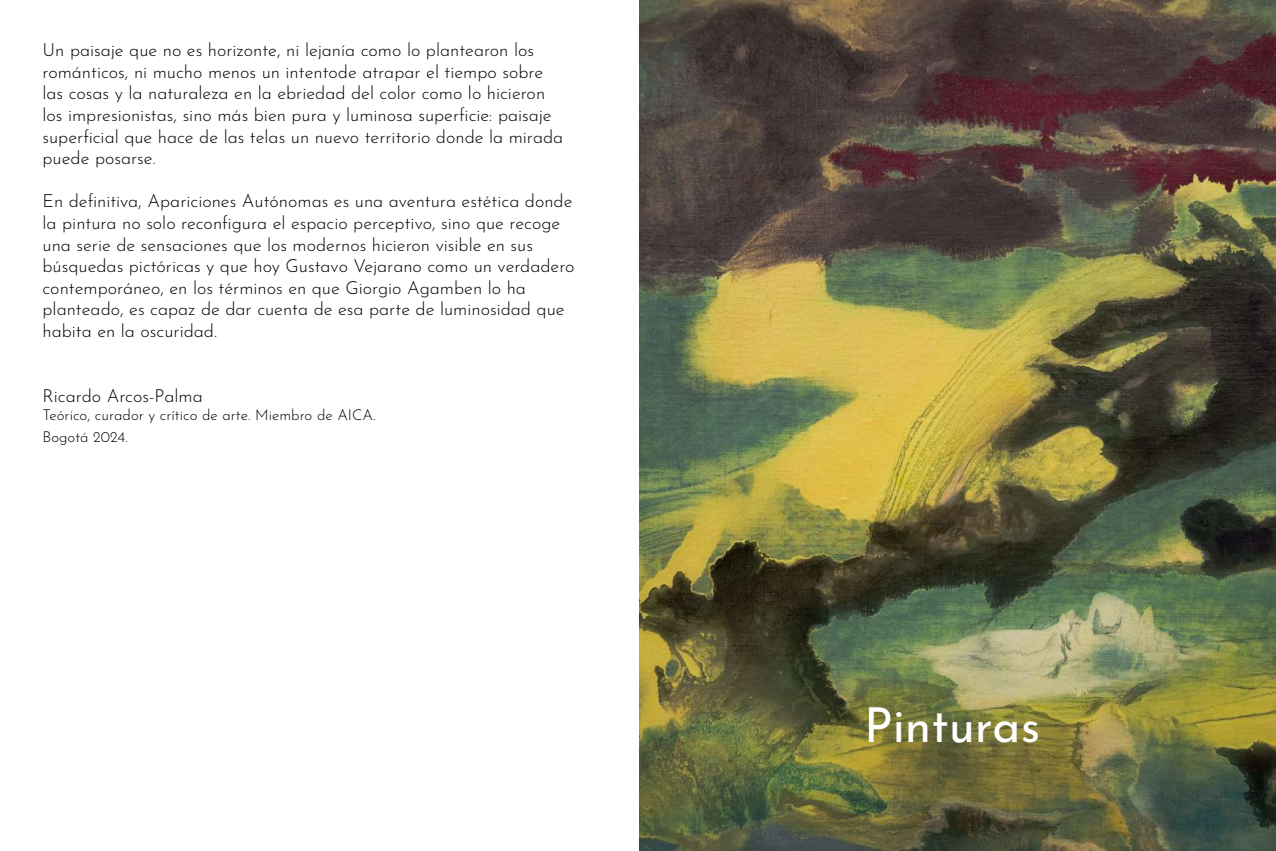
<style>
.page{position:relative;width:1276px;height:851px;background:#fff}
.page>*{position:absolute;margin:0;border:0;box-sizing:border-box;transform-origin:0 0}
.t1{font:48px "Josefin Sans";color:#fff}
.t2{font:300 18px/21.6px "Josefin Sans";color:#000}
.t3{font:300 15px/21.6px "Josefin Sans";color:#000}
</style>
<div class="page">
<img style="left:639px;top:0;width:636px;height:850px">
<p class="t2" style="left:43px;top:37px;width:522px">Un paisaje que no es horizonte, ni lejanía como lo plantearon los románticos, ni mucho menos un intentode atrapar el tiempo sobre las cosas y la naturaleza en la ebriedad del color como lo hicieron los impresionistas, sino más bien pura y luminosa superficie: paisaje superficial que hace de las telas un nuevo territorio donde la mirada puede posarse.</p>
<p class="t2" style="left:43px;top:188px;width:533px">En definitiva, Apariciones Autónomas es una aventura estética donde la pintura no solo reconfigura el espacio perceptivo, sino que recoge una serie de sensaciones que los modernos hicieron visible en sus búsquedas pictóricas y que hoy Gustavo Vejarano como un verdadero contemporáneo, en los términos en que Giorgio Agamben lo ha planteado, es capaz de dar cuenta de esa parte de luminosidad que habita en la oscuridad.</p>
<p class="t2" style="left:43px;top:383px;width:162px">Ricardo Arcos-Palma</p>
<p class="t3" style="left:43px;top:402px;width:334px">Teórico, curador y crítico de arte. Miembro de AICA.<br>Bogotá 2024.</p>
<h1 class="t1" style="left:864px;top:685px;width:177px">Pinturas</h1>
</div>
